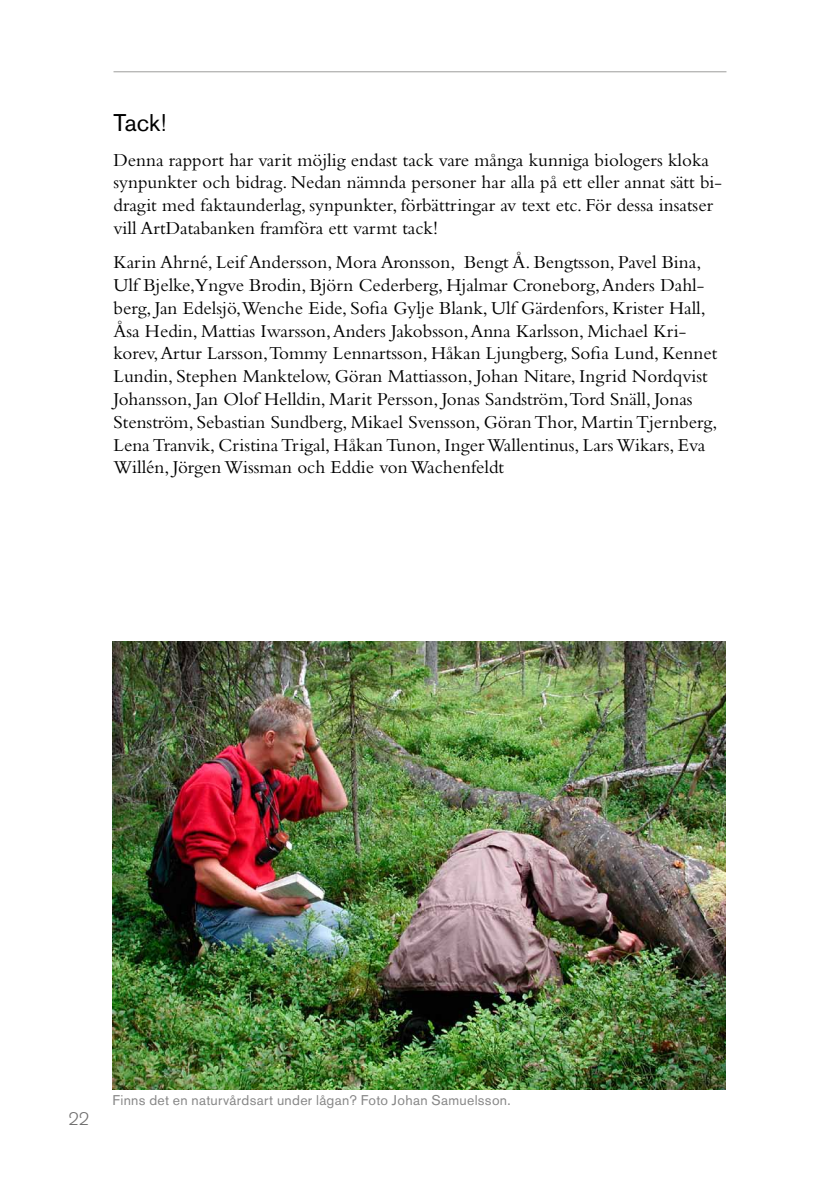
<style>
.page{position:relative;width:840px;height:1191px;background:#fff}
.page>*{position:absolute;margin:0;border:0;box-sizing:border-box;transform-origin:0 0}
.t1{font:24px "Akzidenz Grotesk Std";color:#000}
.t2{font:19px/22.8px "Bembo Std";color:#000}
.t3{font:300 18px "Akzidenz Grotesk Std";color:#706f6f}
.t4{font:14px "Akzidenz Grotesk Std";letter-spacing:.02em;color:#878787}
</style>
<div class="page">
<hr style="left:113px;top:71px;width:613px;height:1px;background:#9d9d9c">
<img style="left:112px;top:641px;width:613px;height:448px">
<p class="t1" style="left:113px;top:109px;width:54px">Tack!</p>
<p class="t2" style="left:113px;top:148px;width:609px">Denna rapport har varit möjlig endast tack vare många kunniga biologers kloka synpunkter och bidrag. Nedan nämnda personer har alla på ett eller annat sätt bi&shy;dragit med faktaunderlag, synpunkter, förbättringar av text etc. För dessa insatser vill ArtDatabanken framföra ett varmt tack!</p>
<p class="t2" style="left:113px;top:250px;width:605px">Karin Ahrné, Leif Andersson, Mora Aronsson, Bengt Å. Bengtsson, Pavel Bina, Ulf Bjelke,Yngve Brodin, Björn Cederberg, Hjalmar Croneborg, Anders Dahl&shy;berg, Jan Edelsjö,Wenche Eide, Sofia Gylje Blank, Ulf Gärdenfors, Krister Hall, Åsa Hedin, Mattias Iwarsson, Anders Jakobsson, Anna Karlsson, Michael Kri&shy;korev, Artur Larsson,Tommy Lennartsson, Håkan Ljungberg, Sofia Lund, Kennet Lundin, Stephen Manktelow, Göran Mattiasson, Johan Nitare, Ingrid Nordqvist Johansson, Jan Olof Helldin, Marit Persson, Jonas Sandström,Tord Snäll, Jonas Stenström, Sebastian Sundberg, Mikael Svensson, Göran Thor, Martin Tjernberg, Lena Tranvik, Cristina Trigal, Håkan Tunon, Inger Wallentinus, Lars Wikars, Eva Willén, Jörgen Wissman och Eddie von Wachenfeldt</p>
<p class="t3" style="left:68px;top:1108px;width:22px">22</p>
<p class="t4" style="left:112px;top:1091px;width:399px">Finns det en naturvårdsart under lågan? Foto Johan Samuelsson.</p>
</div>
